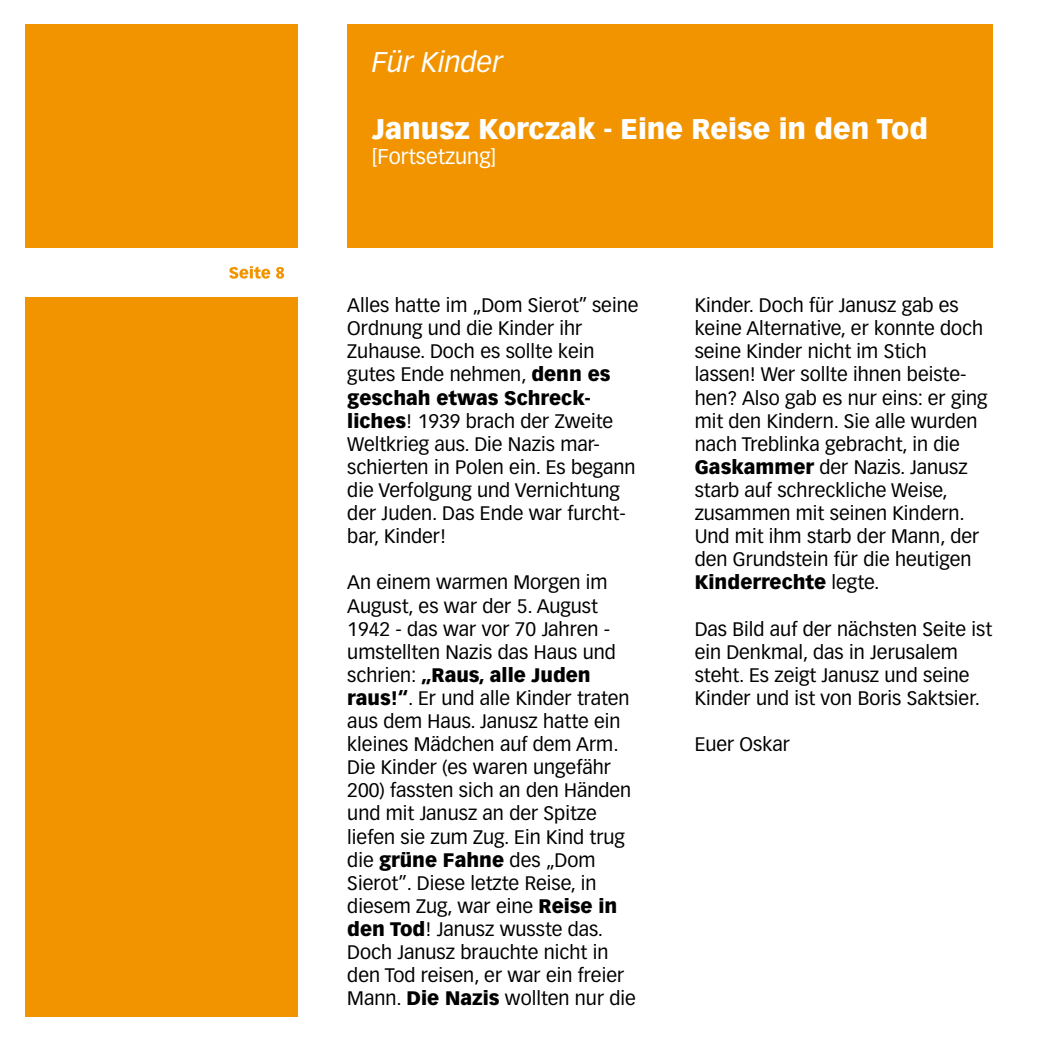
<style>
.page{position:relative;width:1042px;height:1042px;background:#fff}
.page>*{position:absolute;margin:0;border:0;box-sizing:border-box;transform-origin:0 0}
.t1{font:900 28px "Vectora LT";color:#fff}
.t2{font:italic 28px "Vectora LH";color:#fff}
.t3{font:21px "Vectora LT";color:#fff}
.t4{font:19.25px/23.1px "Vectora LT";color:#000}
.s1{font-weight:900}
</style>
<div class="page">
<div style="left:347px;top:25px;width:645px;height:223px;background:#f29400"></div>
<div style="left:25px;top:25px;width:273px;height:223px;background:#f29400"></div>
<div style="left:25px;top:298px;width:273px;height:719px;background:#f29400"></div>
<svg style="left:229px;top:266px;width:55px;height:13px"></svg>
<h1 class="t2" style="left:372px;top:46px;width:132px">Für Kinder</h1>
<h1 class="t1" style="left:372px;top:112px;width:557px">Janusz Korczak - Eine Reise in den Tod</h1>
<p class="t3" style="left:372px;top:144px;width:125px">[Fortsetzung]</p>
<p class="t4" style="left:347px;top:294px;width:293px">Alles hatte im „Dom Sierot” seine<br>Ordnung und die Kinder ihr<br>Zuhause. Doch es sollte kein gutes Ende nehmen, <span class="s1">denn es geschah etwas Schreck&shy;liches</span>! 1939 brach der Zweite<br>Weltkrieg aus. Die Nazis mar&shy;schierten in Polen ein. Es begann die Verfolgung und Vernichtung der Juden. Das Ende war furcht&shy;bar, Kinder!</p>
<p class="t4" style="left:347px;top:571px;width:290px">An einem warmen Morgen im<br>August, es war der 5. August<br>1942 - das war vor 70 Jahren - umstellten Nazis das Haus und schrien: <span class="s1">„Raus, alle Juden raus!“</span>. Er und alle Kinder traten aus dem Haus. Janusz hatte ein kleines Mädchen auf dem Arm.<br>Die Kinder (es waren ungefähr<br>200) fassten sich an den Händen und mit Janusz an der Spitze liefen sie zum Zug. Ein Kind trug die <span class="s1">grüne Fahne</span> des „Dom<br>Sierot”. Diese letzte Reise, in diesem Zug, war eine <span class="s1">Reise in den Tod</span>! Janusz wusste das.<br>Doch Janusz brauchte nicht in den Tod reisen, er war ein freier<br>Mann. <span class="s1">Die Nazis</span> wollten nur die</p>
<p class="t4" style="left:694px;top:294px;width:294px">Kinder. Doch für Janusz gab es keine Alternative, er konnte doch seine Kinder nicht im Stich lassen! Wer sollte ihnen beiste&shy;hen? Also gab es nur eins: er ging mit den Kindern. Sie alle wurden nach Treblinka gebracht, in die<br><span class="s1">Gaskammer</span> der Nazis. Janusz starb auf schreckliche Weise, zusammen mit seinen Kindern.<br>Und mit ihm starb der Mann, der den Grundstein für die heutigen<br><span class="s1">Kinderrechte</span> legte.</p>
<p class="t4" style="left:694px;top:617px;width:299px">Das Bild auf der nächsten Seite ist ein Denkmal, das in Jerusalem steht. Es zeigt Janusz und seine<br>Kinder und ist von Boris Saktsier.</p>
<p class="t4" style="left:694px;top:733px;width:97px">Euer Oskar</p>
</div>
